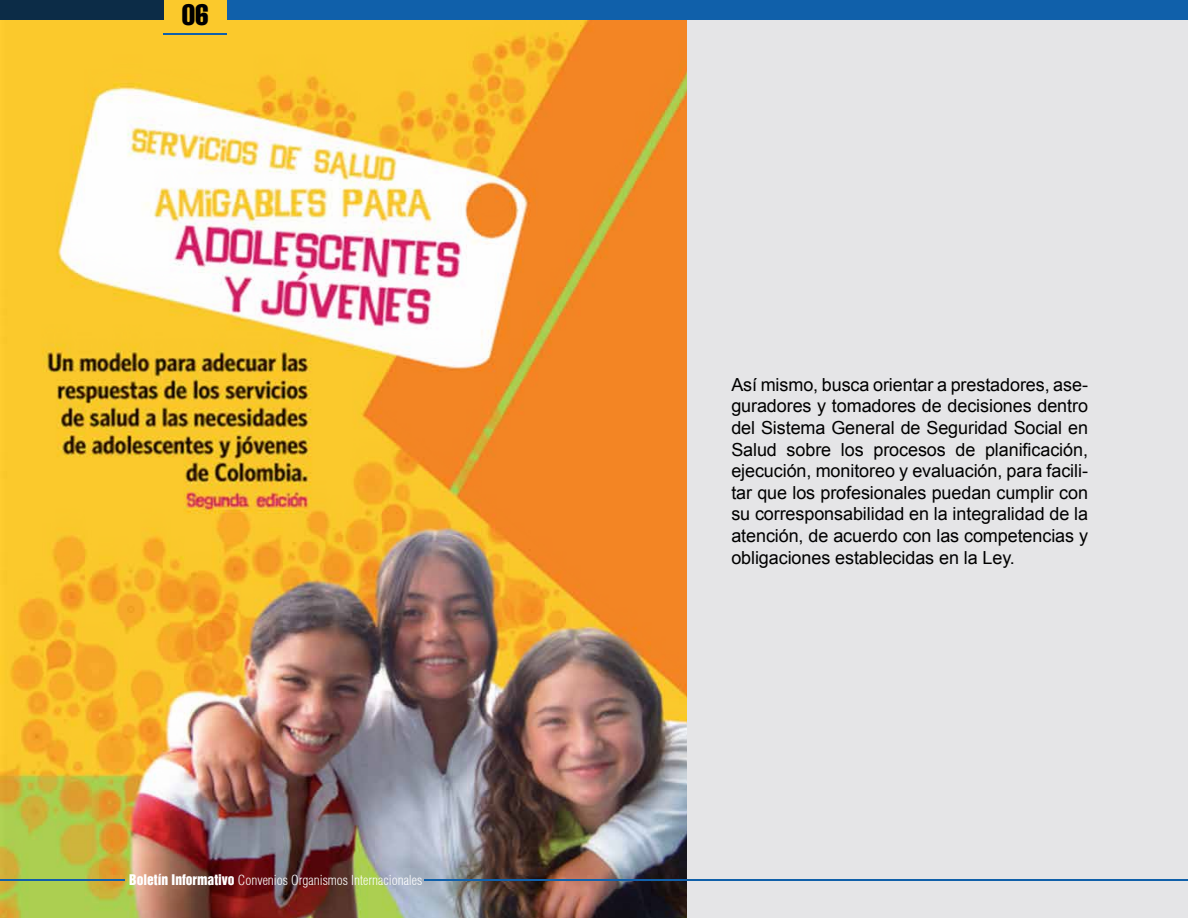
<style>
.page{position:relative;width:1188px;height:918px;background:#fff}
.page>*{position:absolute;margin:0;border:0;box-sizing:border-box;transform-origin:0 0}
.t1{font:29.1px "Helvetica LT Std Comp";color:#000}
.t2{font:18px/21.6px "Arial";letter-spacing:-.005em;color:#000;text-align:justify}
.t3{font:300 condensed 13.5px "Helvetica";color:#fff}
.s1{font-family:"Helvetica Inserat";font-weight:400;font-stretch:normal}
</style>
<div class="page">
<div style="left:686px;top:18px;width:502px;height:900px;background:#e5e5e7"></div>
<img style="left:0;top:18px;width:686px;height:900px">
<div style="left:227px;top:0;width:961px;height:20px;background:#1060aa"></div>
<hr style="left:163px;top:33px;width:64px;height:2px;background:#1060aa">
<div style="left:0;top:0;width:163px;height:20px;background:#0c2c47"></div>
<hr style="left:425px;top:879px;width:763px;height:2px;background:#1060aa">
<hr style="left:0;top:879px;width:125px;height:2px;background:#1060aa">
<h1 class="t1" style="left:182px;top:-3px;width:28px">06</h1>
<p class="t3" style="left:129px;top:871px;width:295px"><span class="s1">Boletín Informativo</span> Convenios Organismos Internacionales</p>
<p class="t2" style="left:731px;top:374px;width:358px">Así mismo, busca orientar a prestadores, ase&shy;guradores y tomadores de decisiones dentro del Sistema General de Seguridad Social en Salud sobre los procesos de planificación, ejecución, monitoreo y evaluación, para facili&shy;tar que los profesionales puedan cumplir con su corresponsabilidad en la integralidad de la atención, de acuerdo con las competencias y obligaciones establecidas en la Ley.</p>
</div>
